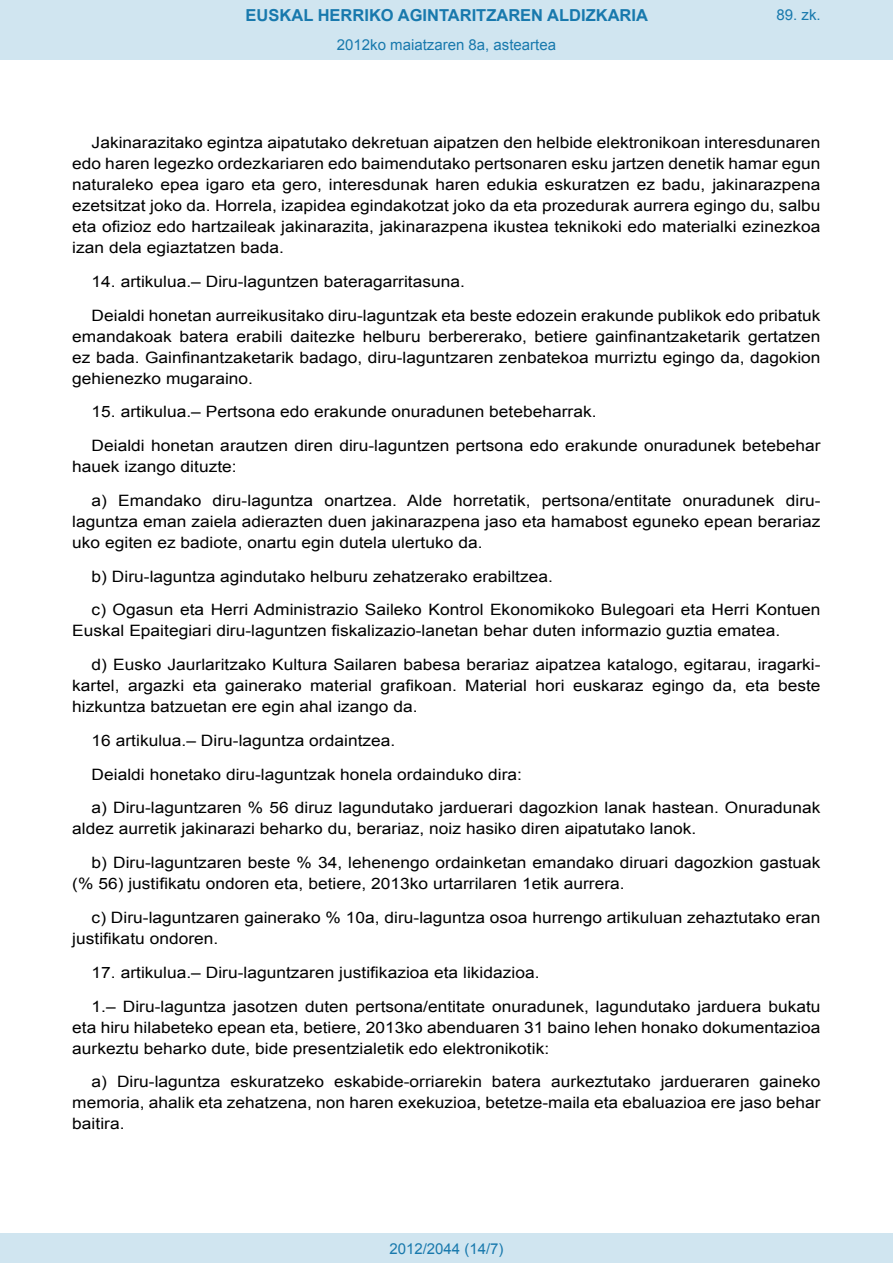
<style>
.page{position:relative;width:893px;height:1263px;background:#fff}
.page>*{position:absolute;margin:0;border:0;box-sizing:border-box;transform-origin:0 0}
.t1{font:700 16.5px "Arial";color:#1879ad}
.BOPVDetalle{font:15.6px/21px "Arial";color:#000;text-align:justify;scale:1.11 1}
.Paginacion_Centro{font:15px "Arial";color:#1879ad}
</style>
<div class="page">
<div style="left:0;top:0;width:893px;height:60px;background:#d0e5f0"></div>
<div style="left:0;top:1233px;width:893px;height:30px;background:#d0e5f0"></div>
<p class="t1" style="left:246px;top:4px;width:404px">EUSKAL HERRIKO AGINTARITZAREN ALDIZKARIA</p>
<p class="Paginacion_Centro" style="left:337px;top:35px;width:221px">2012ko maiatzaren 8a, asteartea</p>
<p class="Paginacion_Centro" style="left:776px;top:5px;width:46px">89. zk.</p>
<p class="BOPVDetalle" style="left:72px;top:132px;width:676px;text-indent:19px">Jakinarazitako egintza aipatutako dekretuan aipatzen den helbide elektronikoan interesdunaren edo haren legezko ordezkariaren edo baimendutako pertsonaren esku jartzen denetik hamar egun naturaleko epea igaro eta gero, interesdunak haren edukia eskuratzen ez badu, jakinarazpena ezetsitzat joko da. Horrela, izapidea egindakotzat joko da eta prozedurak aurrera egingo du, salbu eta ofizioz edo hartzaileak jakinarazita, jakinarazpena ikustea teknikoki edo materialki ezinezkoa izan dela egiaztatzen bada.</p>
<p class="BOPVDetalle" style="left:92px;top:271px;width:338px">14. artikulua.– Diru-laguntzen bateragarritasuna.</p>
<p class="BOPVDetalle" style="left:72px;top:305px;width:676px;text-indent:19px">Deialdi honetan aurreikusitako diru-laguntzak eta beste edozein erakunde publikok edo pribatuk emandakoak batera erabili daitezke helburu berbererako, betiere gainfinantzaketarik gertatzen ez bada. Gainfinantzaketarik badago, diru-laguntzaren zenbatekoa murriztu egingo da, dagokion gehienezko mugaraino.</p>
<p class="BOPVDetalle" style="left:92px;top:402px;width:456px">15. artikulua.– Pertsona edo erakunde onuradunen betebeharrak.</p>
<p class="BOPVDetalle" style="left:72px;top:435px;width:676px;text-indent:19px">Deialdi honetan arautzen diren diru-laguntzen pertsona edo erakunde onuradunek betebehar hauek izango dituzte:</p>
<p class="BOPVDetalle" style="left:72px;top:490px;width:676px;text-indent:19px">a) Emandako diru-laguntza onartzea. Alde horretatik, pertsona/entitate onuradunek diru&shy;laguntza eman zaiela adierazten duen jakinarazpena jaso eta hamabost eguneko epean berariaz uko egiten ez badiote, onartu egin dutela ulertuko da.</p>
<p class="BOPVDetalle" style="left:92px;top:566px;width:417px">b) Diru-laguntza agindutako helburu zehatzerako erabiltzea.</p>
<p class="BOPVDetalle" style="left:72px;top:600px;width:676px;text-indent:19px">c) Ogasun eta Herri Administrazio Saileko Kontrol Ekonomikoko Bulegoari eta Herri Kontuen<br>Euskal Epaitegiari diru-laguntzen fiskalizazio-lanetan behar duten informazio guztia ematea.</p>
<p class="BOPVDetalle" style="left:72px;top:654px;width:676px;text-indent:19px">d) Eusko Jaurlaritzako Kultura Sailaren babesa berariaz aipatzea katalogo, egitarau, iragarki&shy;kartel, argazki eta gainerako material grafikoan. Material hori euskaraz egingo da, eta beste hizkuntza batzuetan ere egin ahal izango da.</p>
<p class="BOPVDetalle" style="left:92px;top:730px;width:275px">16 artikulua.– Diru-laguntza ordaintzea.</p>
<p class="BOPVDetalle" style="left:92px;top:764px;width:389px">Deialdi honetako diru-laguntzak honela ordainduko dira:</p>
<p class="BOPVDetalle" style="left:72px;top:798px;width:676px;text-indent:19px">a) Diru-laguntzaren % 56 diruz lagundutako jarduerari dagozkion lanak hastean. Onuradunak aldez aurretik jakinarazi beharko du, berariaz, noiz hasiko diren aipatutako lanok.</p>
<p class="BOPVDetalle" style="left:72px;top:852px;width:676px;text-indent:19px">b) Diru-laguntzaren beste % 34, lehenengo ordainketan emandako diruari dagozkion gastuak (% 56) justifikatu ondoren eta, betiere, 2013ko urtarrilaren 1etik aurrera.</p>
<p class="BOPVDetalle" style="left:72px;top:907px;width:676px;text-indent:19px">c) Diru-laguntzaren gainerako % 10a, diru-laguntza osoa hurrengo artikuluan zehaztutako eran justifikatu ondoren.</p>
<p class="BOPVDetalle" style="left:92px;top:962px;width:405px">17. artikulua.– Diru-laguntzaren justifikazioa eta likidazioa.</p>
<p class="BOPVDetalle" style="left:72px;top:996px;width:676px;text-indent:19px">1.– Diru-laguntza jasotzen duten pertsona/entitate onuradunek, lagundutako jarduera bukatu eta hiru hilabeteko epean eta, betiere, 2013ko abenduaren 31 baino lehen honako dokumentazioa aurkeztu beharko dute, bide presentzialetik edo elektronikotik:</p>
<p class="BOPVDetalle" style="left:72px;top:1071px;width:676px;text-indent:19px">a) Diru-laguntza eskuratzeko eskabide-orriarekin batera aurkeztutako jardueraren gaineko memoria, ahalik eta zehatzena, non haren exekuzioa, betetze-maila eta ebaluazioa ere jaso behar baitira.</p>
<p class="Paginacion_Centro" style="left:389px;top:1238px;width:116px">2012/2044 (14/7)</p>
</div>
